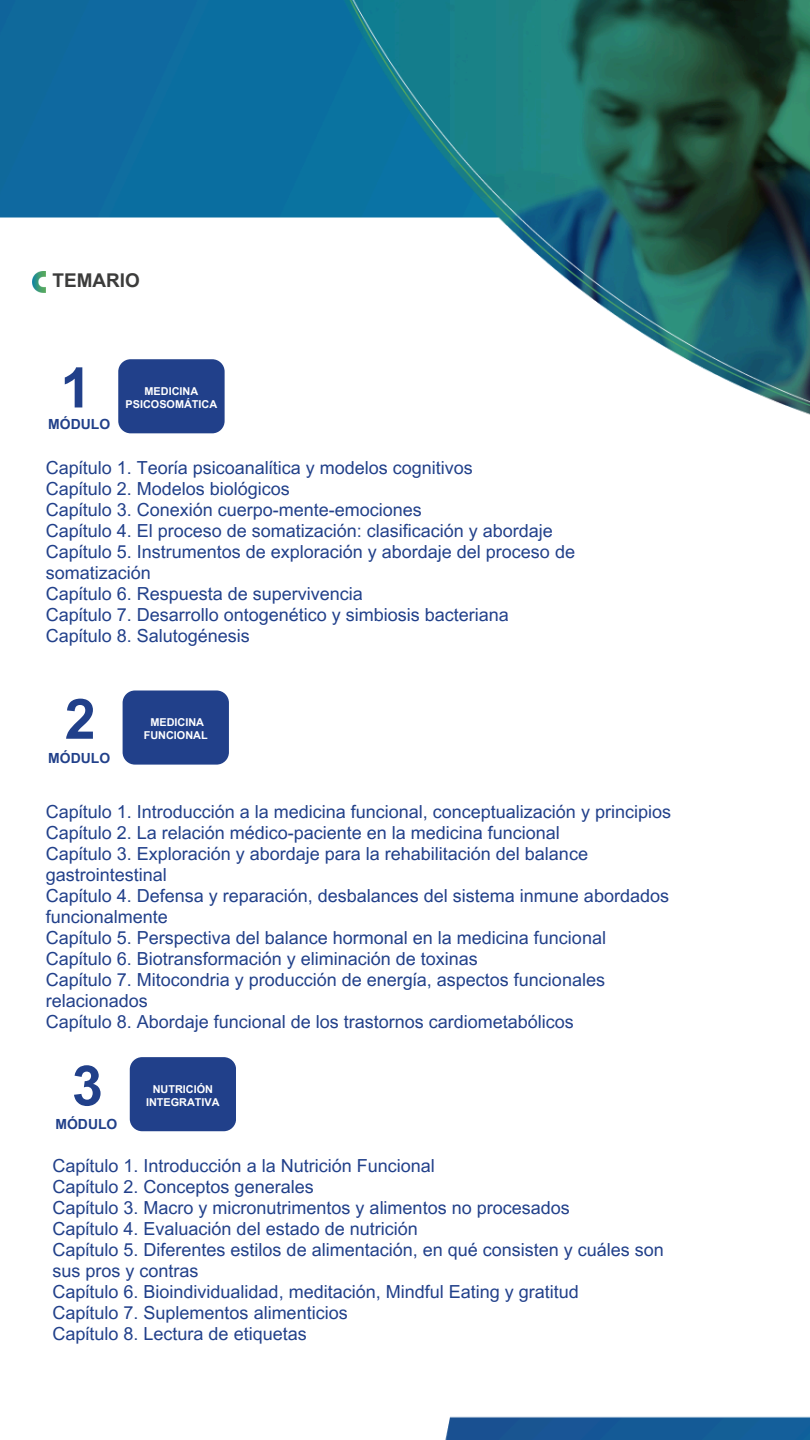
<style>
.page{position:relative;width:810px;height:1440px;background:#fff}
.page>*{position:absolute;margin:0;border:0;box-sizing:border-box;transform-origin:0 0}
.t1{font:700 55.8px "Arial MT Pro";color:#21408a}
.t2{font:700 19px "Arial MT Pro";color:#3c3c3b}
.t3{font:18px/21px "Arial MT Pro";color:#21408a}
.t4{font:700 14px "Arial MT Pro";color:#21408a}
.t5{font:700 10.9px "Arial MT Pro";color:#fff}
</style>
<div class="page">
<img style="left:0;top:0;width:810px;height:1440px">
<div style="left:118px;top:359px;width:107px;height:74px;background:#21408a;border-radius:12px"></div>
<img style="left:33px;top:272px;width:12px;height:21px">
<div style="left:123px;top:691px;width:106px;height:74px;background:#21408a;border-radius:12px"></div>
<div style="left:130px;top:1057px;width:106px;height:74px;background:#21408a;border-radius:12px"></div>
<p class="t2" style="left:53px;top:273px;width:89px">TEMARIO</p>
<h3 class="t1" style="left:60px;top:367px;width:33px">1</h3>
<p class="t4" style="left:48px;top:419px;width:63px">MÓDULO</p>
<p class="t5" style="left:145px;top:387px;width:55px">MEDICINA</p>
<p class="t5" style="left:126px;top:400px;width:93px">PSICOSOMÁTICA</p>
<h2 class="t3" style="left:46px;top:459px;width:531px">Capítulo 1. Teoría psicoanalítica y modelos cognitivos<br>Capítulo 2. Modelos biológicos<br>Capítulo 3. Conexión cuerpo-mente-emociones<br>Capítulo 4. El proceso de somatización: clasificación y abordaje Capítulo 5. Instrumentos de exploración y abordaje del proceso de somatización<br>Capítulo 6. Respuesta de supervivencia<br>Capítulo 7. Desarrollo ontogenético y simbiosis bacteriana Capítulo 8. Salutogénesis</h2>
<h3 class="t1" style="left:65px;top:698px;width:33px">2</h3>
<p class="t4" style="left:48px;top:752px;width:63px">MÓDULO</p>
<p class="t5" style="left:150px;top:718px;width:55px">MEDICINA</p>
<p class="t5" style="left:144px;top:731px;width:65px">FUNCIONAL</p>
<h2 class="t3" style="left:46px;top:804px;width:627px">Capítulo 1. Introducción a la medicina funcional, conceptualización y principios Capítulo 2. La relación médico-paciente en la medicina funcional<br>Capítulo 3. Exploración y abordaje para la rehabilitación del balance gastrointestinal<br>Capítulo 4. Defensa y reparación, desbalances del sistema inmune abordados funcionalmente<br>Capítulo 5. Perspectiva del balance hormonal en la medicina funcional Capítulo 6. Biotransformación y eliminación de toxinas<br>Capítulo 7. Mitocondria y producción de energía, aspectos funcionales relacionados<br>Capítulo 8. Abordaje funcional de los trastornos cardiometabólicos</h2>
<p class="t1" style="left:72px;top:1065px;width:33px">3</p>
<p class="t4" style="left:55px;top:1119px;width:63px">MÓDULO</p>
<h3 class="t5" style="left:153px;top:1085px;width:62px">NUTRICIÓN</h3>
<h3 class="t5" style="left:146px;top:1098px;width:75px">INTEGRATIVA</h3>
<h2 class="t3" style="left:53px;top:1157px;width:613px">Capítulo 1. Introducción a la Nutrición Funcional<br>Capítulo 2. Conceptos generales<br>Capítulo 3. Macro y micronutrimentos y alimentos no procesados<br>Capítulo 4. Evaluación del estado de nutrición<br>Capítulo 5. Diferentes estilos de alimentación, en qué consisten y cuáles son sus pros y contras<br>Capítulo 6. Bioindividualidad, meditación, Mindful Eating y gratitud<br>Capítulo 7. Suplementos alimenticios<br>Capítulo 8. Lectura de etiquetas</h2>
</div>
